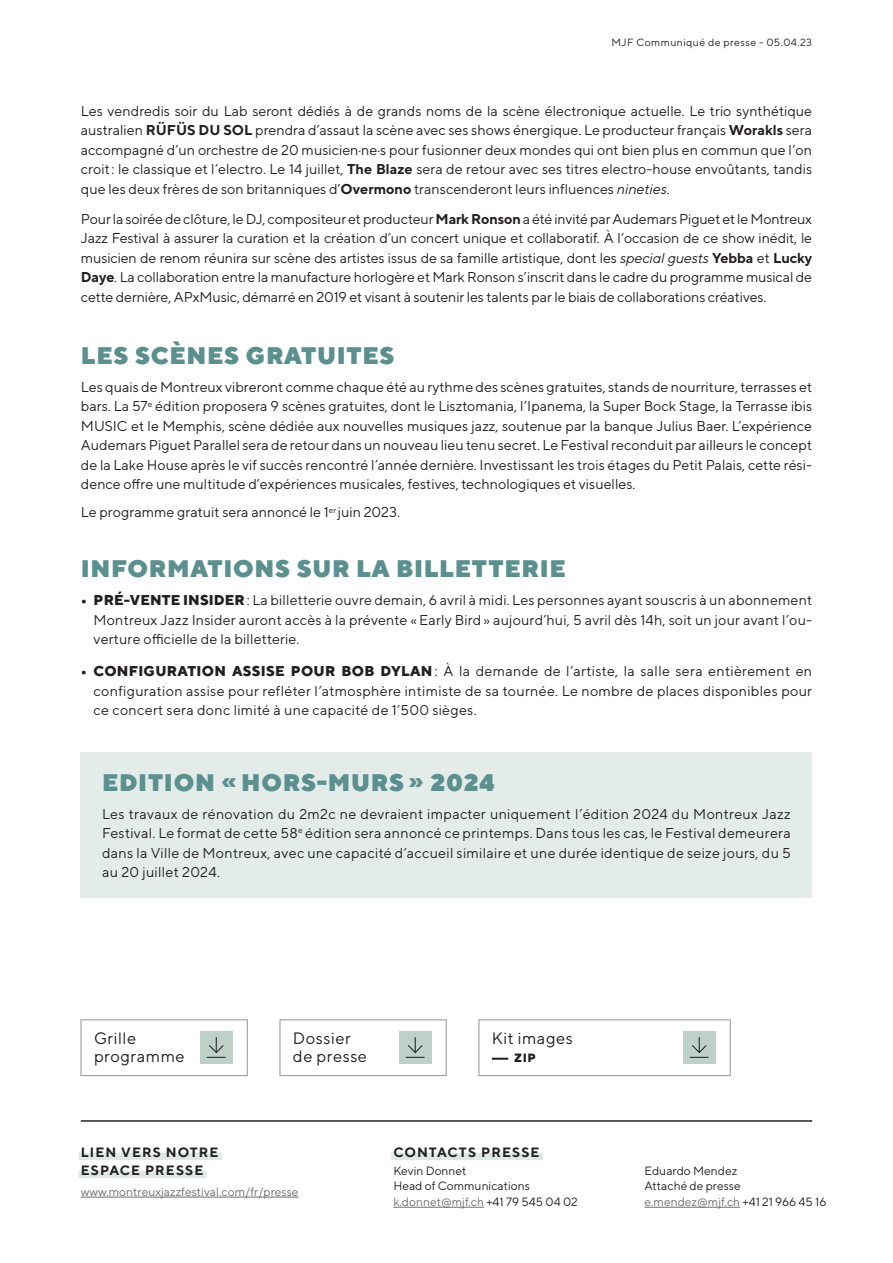
<style>
.page{position:relative;width:893px;height:1263px;background:#fff}
.page>*{position:absolute;margin:0;border:0;box-sizing:border-box;transform-origin:0 0}
.Sous-titre{font:900 24px "TT Norms";letter-spacing:.03em;color:#5c908f}
.t1{font:16.5px/18px "TT Norms";letter-spacing:.03em;color:#231f20}
.Texte{font:14.25px/19.5px "TT Norms";color:#231f20;text-align:justify}
.t2{font:700 13.5px/18px "TT Norms";letter-spacing:.08em;color:#231f20}
.t3{font:12px "TT Norms";color:#6c6d70}
.t4{font:12px/14.2px "TT Norms";color:#231f20}
.t5{font:800 12px "TT Norms";color:#231f20}
.t6{font:10.5px "TT Norms";letter-spacing:.04em;color:#231f20}
.s1{font-weight:700}
.s2{font-style:italic}
.s3{font-weight:800}
.s4{color:#231f20}
</style>
<div class="page">
<svg style="left:492px;top:1058px;width:16px;height:2px"></svg>
<div style="left:479px;top:1019px;width:251px;height:57px;border:1px solid #939598"></div>
<div style="left:683px;top:1031px;width:33px;height:32px;background:#bdd1c9"></div>
<svg style="left:690px;top:1037px;width:18px;height:21px"></svg>
<div style="left:280px;top:1019px;width:166px;height:57px;border:1px solid #939598"></div>
<div style="left:399px;top:1031px;width:33px;height:32px;background:#bdd1c9"></div>
<svg style="left:406px;top:1037px;width:18px;height:21px"></svg>
<div style="left:81px;top:1019px;width:166px;height:57px;border:1px solid #939598"></div>
<div style="left:200px;top:1031px;width:33px;height:32px;background:#bdd1c9"></div>
<svg style="left:207px;top:1037px;width:18px;height:21px"></svg>
<div style="left:81px;top:752px;width:731px;height:146px;background:#e4ecea"></div>
<div style="left:391px;top:1152px;width:152px;height:8px;background:#dee8e4"></div>
<hr style="left:393px;top:1207px;width:91px;height:1px;background:#6c6d70">
<hr style="left:644px;top:1207px;width:96px;height:1px;background:#6c6d70">
<div style="left:79px;top:1152px;width:143px;height:8px;background:#dee8e4"></div>
<div style="left:79px;top:1170px;width:128px;height:8px;background:#dee8e4"></div>
<hr style="left:81px;top:1197px;width:217px;height:1px;background:#6c6d70">
<hr style="left:81px;top:1120px;width:731px;height:2px;background:#231f20">
<p class="t6" style="left:611px;top:36px;width:202px">MJF Communiqué de presse - 05.04.23</p>
<p class="Texte" style="left:81px;top:101px;width:733px">Les vendredis soir du Lab seront dédiés à de grands noms de la scène électronique actuelle. Le trio synthétique australien <span class="s1">RÜFÜS DU SOL</span> prendra d’assaut la scène avec ses shows énergique. Le producteur français <span class="s1">Worakls</span> sera accompagné d’un orchestre de 20 musicien·ne·s pour fusionner deux mondes qui ont bien plus en commun que l’on croit: le classique et l’electro. Le 14 juillet, <span class="s1">The Blaze</span> sera de retour avec ses titres electro-house envoûtants, tandis que les deux frères de son britanniques d’<span class="s1">Overmono</span> transcenderont leurs influences <span class="s2">nineties</span>.</p>
<p class="Texte" style="left:81px;top:209px;width:733px">Pour la soirée de clôture, le DJ, compositeur et producteur <span class="s1">Mark Ronson</span> a été invité par Audemars Piguet et le Montreux Jazz Festival à assurer la curation et la création d’un concert unique et collaboratif. À l’occasion de ce show inédit, le musicien de renom réunira sur scène des artistes issus de sa famille artistique, dont les <span class="s2">special guests</span> <span class="s1">Yebba</span> et <span class="s1">Lucky Daye</span>. La collaboration entre la manufacture horlogère et Mark Ronson s’inscrit dans le cadre du programme musical de cette dernière, APxMusic, démarré en 2019 et visant à soutenir les talents par le biais de collaborations créatives.</p>
<p class="Sous-titre" style="left:81px;top:340px;width:315px">LES SCÈNES GRATUITES</p>
<p class="Texte" style="left:81px;top:377px;width:733px">Les quais de Montreux vibreront comme chaque été au rythme des scènes gratuites, stands de nourriture, terrasses et bars. La 57<sup>e</sup> édition proposera 9 scènes gratuites, dont le Lisztomania, l’Ipanema, la Super Bock Stage, la Terrasse ibis MUSIC et le Memphis, scène dédiée aux nouvelles musiques jazz, soutenue par la banque Julius Baer. L’expérience Audemars Piguet Parallel sera de retour dans un nouveau lieu tenu secret. Le Festival reconduit par ailleurs le concept de la Lake House après le vif succès rencontré l’année dernière. Investissant les trois étages du Petit Palais, cette rési&shy;dence offre une multitude d’expériences musicales, festives, technologiques et visuelles.</p>
<p class="Texte" style="left:81px;top:502px;width:321px">Le programme gratuit sera annoncé le 1<sup>er</sup> juin 2023.</p>
<p class="Sous-titre" style="left:81px;top:553px;width:486px">INFORMATIONS SUR LA BILLETTERIE</p>
<p class="Texte" style="left:94px;top:590px;width:720px;text-indent:-13px"><span class="s3">• PRÉ-VENTE INSIDER</span> : La billetterie ouvre demain, 6 avril à midi. Les personnes ayant souscris à un abonnement Montreux Jazz Insider auront accès à la prévente «Early Bird» aujourd’hui, 5 avril dès 14h, soit un jour avant l’ou&shy;verture officielle de la billetterie.</p>
<p class="Texte" style="left:94px;top:661px;width:720px;text-indent:-13px"><span class="s3">• CONFIGURATION ASSISE POUR BOB DYLAN</span> : À la demande de l’artiste, la salle sera entièrement en configuration assise pour refléter l’atmosphère intimiste de sa tournée. Le nombre de places disponibles pour ce concert sera donc limité à une capacité de 1’500 sièges.</p>
<p class="Sous-titre" style="left:102px;top:766px;width:394px">EDITION « HORS-MURS » 2024</p>
<p class="Texte" style="left:102px;top:803px;width:690px">Les travaux de rénovation du 2m2c ne devraient impacter uniquement l’édition 2024 du Montreux Jazz Festival. Le format de cette 58<sup>e</sup> édition sera annoncé ce printemps. Dans tous les cas, le Festival demeurera dans la Ville de Montreux, avec une capacité d’accueil similaire et une durée identique de seize jours, du 5 au 20 juillet 2024.</p>
<p class="t1" style="left:94px;top:1029px;width:92px">Grille programme</p>
<p class="t1" style="left:293px;top:1029px;width:76px">Dossier de presse</p>
<p class="t1" style="left:492px;top:1029px;width:82px">Kit images</p>
<p class="t5" style="left:514px;top:1050px;width:23px">ZIP</p>
<p class="t2" style="left:81px;top:1143px;width:139px">LIEN VERS NOTRE<br>ESPACE PRESSE</p>
<p class="t3" style="left:81px;top:1184px;width:219px">www.montreuxjazzfestival.com/fr/presse</p>
<p class="t2" style="left:393px;top:1143px;width:148px">CONTACTS PRESSE</p>
<p class="t4" style="left:393px;top:1164px;width:138px">Kevin Donnet<br>Head of Communications</p>
<p class="t3" style="left:393px;top:1194px;width:186px">k.donnet@mjf.ch <span class="s4">+41 79 545 04 02</span></p>
<p class="t4" style="left:644px;top:1164px;width:98px">Eduardo Mendez<br>Attaché de presse</p>
<p class="t3" style="left:644px;top:1194px;width:183px">e.mendez@mjf.ch <span class="s4">+41 21 966 45 16</span></p>
</div>
